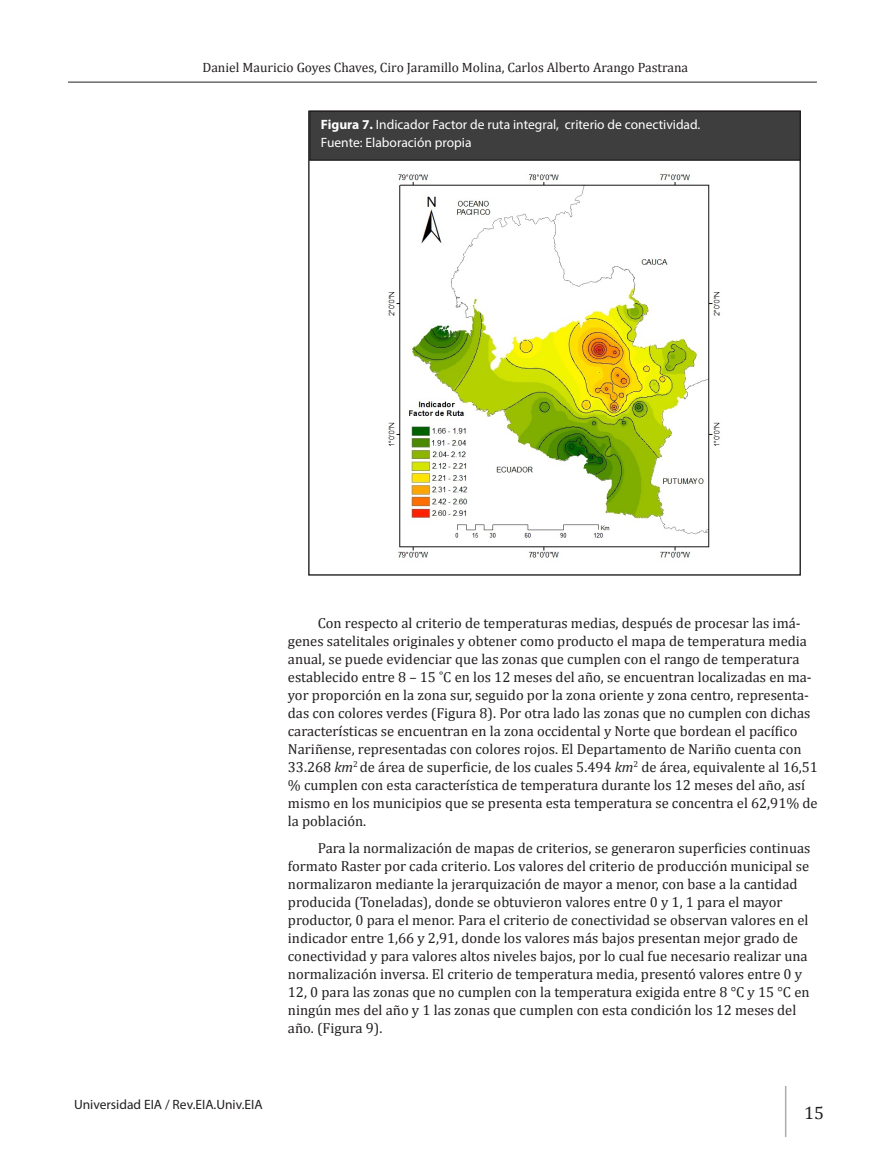
<style>
.page{position:relative;width:885px;height:1170px;background:#fff}
.page>*{position:absolute;margin:0;border:0;box-sizing:border-box;transform-origin:0 0}
.t1{font:18px "Cambria";color:#231f20}
.Cuerpo_de_texto{font:14.55px/18px "Cambria";color:#231f20}
.t2{font:13.5px/18px "Myriad Pro";color:#fff}
.t3{font:13.5px "Cambria";color:#231f20}
.t4{font:13.5px "Myriad Pro";color:#231f20}
.s1{font-weight:700}
.s2{font-style:italic}
</style>
<div class="page">
<hr style="left:784px;top:1085px;width:2px;height:51px;background:#a9acb0">
<hr style="left:68px;top:82px;width:748px;height:1px;background:#231f20">
<div style="left:310px;top:111px;width:490px;height:49px;background:#3e3e3f"></div>
<div style="left:309px;top:111px;width:491px;height:50px;border:1px solid #231f20"></div>
<img style="left:388px;top:174px;width:332px;height:384px">
<p class="t3" style="left:202px;top:59px;width:487px">Daniel Mauricio Goyes Chaves, Ciro Jaramillo Molina, Carlos Alberto Arango Pastrana</p>
<p class="t2" style="left:321px;top:115px;width:381px"><span class="s1">Figura 7.</span> Indicador Factor de ruta integral, criterio de conectividad.<br>Fuente: Elaboración propia</p>
<p class="t4" style="left:74px;top:1095px;width:190px">Universidad EIA / Rev.EIA.Univ.EIA</p>
<p class="Cuerpo_de_texto" style="left:288px;top:614px;width:531px;text-indent:30px">Con respecto al criterio de temperaturas medias, después de procesar las imá&shy;genes satelitales originales y obtener como producto el mapa de temperatura media anual, se puede evidenciar que las zonas que cumplen con el rango de temperatura establecido entre 8 – 15 ˚C en los 12 meses del año, se encuentran localizadas en ma&shy;yor proporción en la zona sur, seguido por la zona oriente y zona centro, representa&shy;das con colores verdes (Figura 8). Por otra lado las zonas que no cumplen con dichas características se encuentran en la zona occidental y Norte que bordean el pacífico Nariñense, representadas con colores rojos. El Departamento de Nariño cuenta con 33.268 <span class="s2">km</span><sup>2</sup> de área de superficie, de los cuales 5.494 <span class="s2">km</span><sup>2</sup> de área, equivalente al 16,51 % cumplen con esta característica de temperatura durante los 12 meses del año, así mismo en los municipios que se presenta esta temperatura se concentra el 62,91% de la población.</p>
<p class="Cuerpo_de_texto" style="left:288px;top:838px;width:524px;text-indent:30px">Para la normalización de mapas de criterios, se generaron superficies continuas formato Raster por cada criterio. Los valores del criterio de producción municipal se normalizaron mediante la jerarquización de mayor a menor, con base a la cantidad producida (Toneladas), donde se obtuvieron valores entre 0 y 1, 1 para el mayor productor, 0 para el menor. Para el criterio de conectividad se observan valores en el indicador entre 1,66 y 2,91, donde los valores más bajos presentan mejor grado de conectividad y para valores altos niveles bajos, por lo cual fue necesario realizar una normalización inversa. El criterio de temperatura media, presentó valores entre 0 y 12, 0 para las zonas que no cumplen con la temperatura exigida entre 8 °C y 15 °C en ningún mes del año y 1 las zonas que cumplen con esta condición los 12 meses del año. (Figura 9).</p>
<p class="t1" style="left:804px;top:1101px;width:21px">15</p>
</div>
